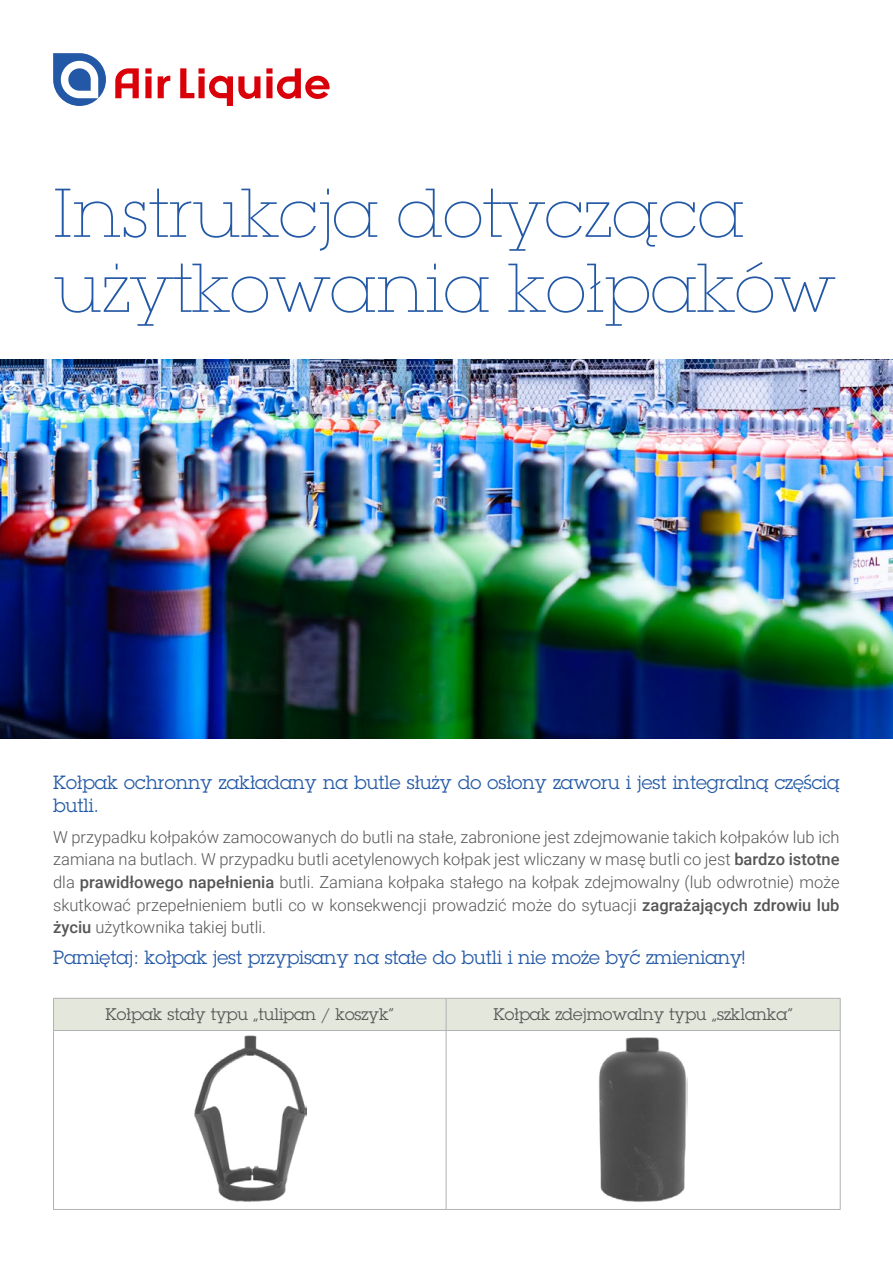
<style>
.page{position:relative;width:893px;height:1263px;background:#fff}
.page>*{position:absolute;margin:0;border:0;box-sizing:border-box;transform-origin:0 0}
.t1{font:200 67.5px/75px "Lubalin Graph PCS";color:#2258a5}
.t2{font:18.75px/22.5px "Lubalin Graph PCS";color:#2258a5}
.t3{font:300 16.5px/22.5px "Roboto";color:#565655;text-align:justify}
.t4{font:16.5px "Lubalin Graph PCS";color:#565655}
.s1{font-weight:500}
</style>
<div class="page">
<img style="left:0;top:359px;width:893px;height:379px">
<svg style="left:53px;top:53px;width:53px;height:53px"></svg>
<svg style="left:158px;top:76px;width:12px;height:22px"></svg>
<svg style="left:145px;top:68px;width:7px;height:30px"></svg>
<svg style="left:115px;top:68px;width:24px;height:30px"></svg>
<svg style="left:180px;top:68px;width:80px;height:38px"></svg>
<svg style="left:266px;top:68px;width:64px;height:31px"></svg>
<div style="left:54px;top:999px;width:786px;height:31px;background:#e3e7dc"></div>
<hr style="left:53px;top:998px;width:393px;height:1px;background:#b1b2b3">
<hr style="left:53px;top:999px;width:1px;height:31px;background:#b1b2b3">
<hr style="left:446px;top:998px;width:395px;height:1px;background:#b1b2b3">
<hr style="left:446px;top:999px;width:1px;height:31px;background:#b1b2b3">
<hr style="left:840px;top:999px;width:1px;height:31px;background:#b1b2b3">
<hr style="left:53px;top:1030px;width:393px;height:1px;background:#b1b2b3">
<hr style="left:53px;top:1031px;width:1px;height:178px;background:#b1b2b3">
<hr style="left:446px;top:1030px;width:395px;height:1px;background:#b1b2b3">
<hr style="left:446px;top:1031px;width:1px;height:178px;background:#b1b2b3">
<hr style="left:840px;top:1031px;width:1px;height:178px;background:#b1b2b3">
<hr style="left:53px;top:1209px;width:393px;height:1px;background:#b1b2b3">
<hr style="left:446px;top:1209px;width:395px;height:1px;background:#b1b2b3">
<img style="left:194px;top:1035px;width:112px;height:166px">
<img style="left:598px;top:1037px;width:89px;height:165px">
<h1 class="t1" style="left:53px;top:176px;width:783px">Instrukcja dotycząca użytkowania kołpaków</h1>
<p class="t2" style="left:53px;top:771px;width:788px">Kołpak ochronny zakładany na butle służy do osłony zaworu i jest integralną częścią butli.</p>
<p class="t3" style="left:53px;top:825px;width:788px">W przypadku kołpaków zamocowanych do butli na stałe, zabronione jest zdejmowanie takich kołpaków lub ich zamiana na butlach. W przypadku butli acetylenowych kołpak jest wliczany w masę butli co jest <span class="s1">bardzo istotne </span>dla <span class="s1">prawidłowego napełnienia</span> butli. Zamiana kołpaka stałego na kołpak zdejmowalny (lub odwrotnie) może skutkować przepełnieniem butli co w konsekwencji prowadzić może do sytuacji <span class="s1">zagrażających zdrowiu lub życiu</span> użytkownika takiej butli.</p>
<p class="t2" style="left:53px;top:946px;width:693px">Pamiętaj: kołpak jest przypisany na stałe do butli i nie może być zmieniany!</p>
<p class="t4" style="left:105px;top:1004px;width:290px">Kołpak stały typu „tulipan / koszyk”</p>
<p class="t4" style="left:493px;top:1004px;width:301px">Kołpak zdejmowalny typu „szklanka”</p>
</div>
